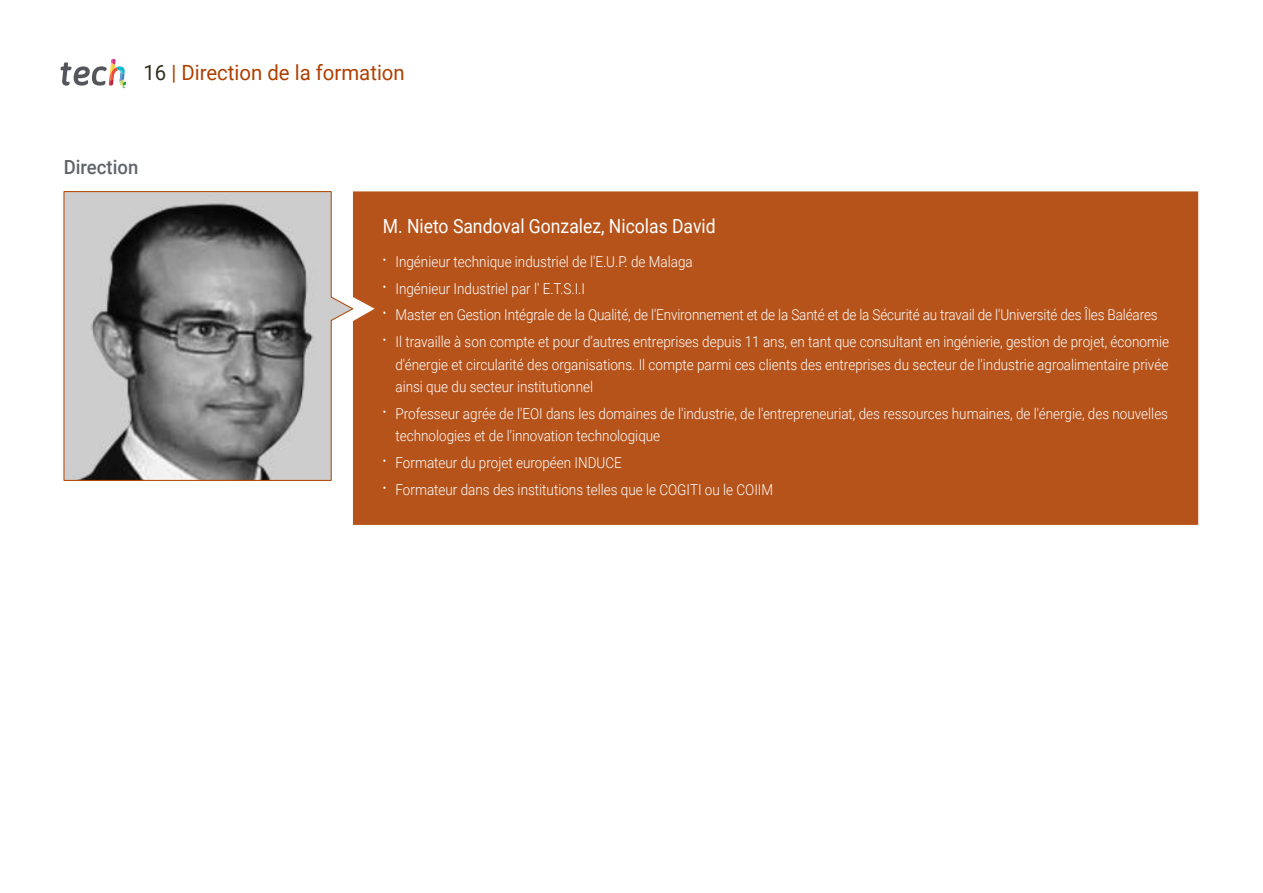
<style>
.page{position:relative;width:1263px;height:893px;background:#fff}
.page>*{position:absolute;margin:0;border:0;box-sizing:border-box;transform-origin:0 0}
.t1{font:21px "Roboto";color:#ae4000}
.t2{font:19.5px "Roboto";color:#fff;scale:.9 1}
.t3{font:500 19.5px "Roboto";color:#61646a;scale:.95 1}
.t4{font:300 15px/22.5px "Roboto";color:#fff;text-align:justify;scale:.9 1}
.s1{color:#312e20}
</style>
<div class="page">
<svg style="left:61px;top:59px;width:65px;height:29px"></svg>
<div style="left:353px;top:191px;width:845px;height:334px;background:#b6531a"></div>
<svg style="left:64px;top:191px;width:290px;height:290px;background:#999796"></svg>
<h1 class="t1" style="left:144px;top:57px;width:263px"><span class="s1">16</span> | Direction de la formation</h1>
<h2 class="t3" style="left:64px;top:154px;width:80px">Direction</h2>
<h2 class="t2" style="left:383px;top:212px;width:371px">M. Nieto Sandoval Gonzalez, Nicolas David</h2>
<p class="t4" style="left:383px;top:250px;width:346px"><sup>•</sup> Ingénieur technique industriel de l'E.U.P. de Malaga</p>
<p class="t4" style="left:383px;top:276px;width:226px"><sup>•</sup> Ingénieur Industriel par l' E.T.S.I.I</p>
<p class="t4" style="left:383px;top:303px;width:862px"><sup>•</sup> Master en Gestion Intégrale de la Qualité, de l'Environnement et de la Santé et de la Sécurité au travail de l'Université des Îles Baléares</p>
<p class="t4" style="left:395px;top:330px;width:861px;text-indent:-13px"><sup>•</sup> Il travaille à son compte et pour d’autres entreprises depuis 11 ans, en tant que consultant en ingénierie, gestion de projet, économie d'énergie et circularité des organisations. Il compte parmi ces clients des entreprises du secteur de l'industrie agroalimentaire privée ainsi que du secteur institutionnel</p>
<p class="t4" style="left:395px;top:402px;width:860px;text-indent:-13px"><sup>•</sup> Professeur agrée de l'EOI dans les domaines de l'industrie, de l'entrepreneuriat, des ressources humaines, de l'énergie, des nouvelles technologies et de l'innovation technologique</p>
<p class="t4" style="left:383px;top:451px;width:267px"><sup>•</sup> Formateur du projet européen INDUCE</p>
<p class="t4" style="left:383px;top:478px;width:435px"><sup>•</sup> Formateur dans des institutions telles que le COGITI ou le COIIM</p>
</div>
